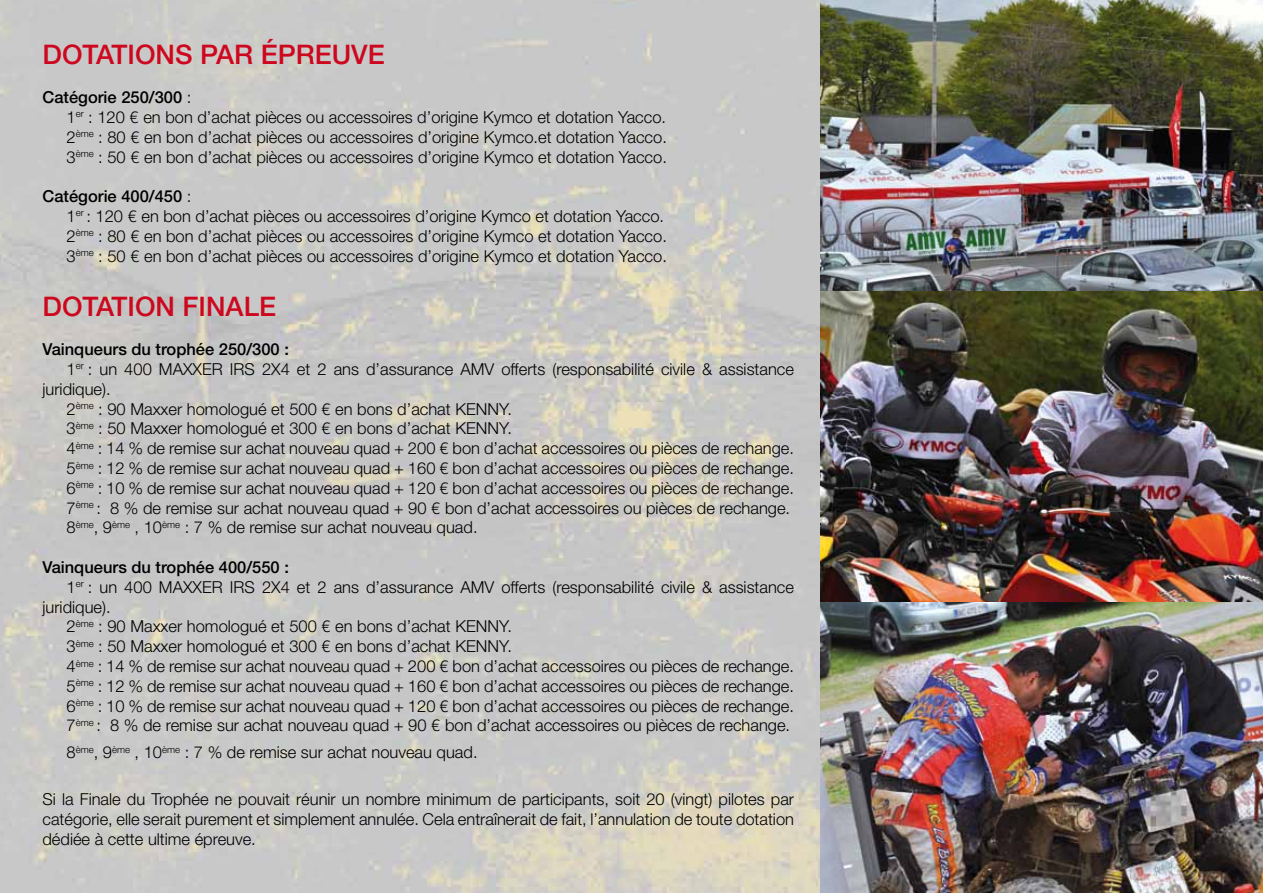
<style>
.page{position:relative;width:1263px;height:893px;background:#fff}
.page>*{position:absolute;margin:0;border:0;box-sizing:border-box;transform-origin:0 0}
.t1{font:500 27px "Helvetica Neue";color:#cd071e}
.t2{font:300 16.5px/19.8px "Helvetica Neue";color:#000}
.t3{font:500 16.5px/19.8px "Helvetica Neue";color:#000}
.s1{font-weight:500}
.s2{font-weight:300}
</style>
<div class="page">
<img style="left:1px;top:0;width:820px;height:893px">
<hr style="left:0;top:446px;width:1px;height:447px;background:#ece0b6">
<img style="left:0;top:0;width:11px;height:446px">
<img style="left:821px;top:0;width:442px;height:893px">
<h1 class="t1" style="left:43px;top:38px;width:344px">Dotations par épreuve</h1>
<p class="t2" style="left:67px;top:87px;width:602px;text-indent:-24px"><span class="s1">Catégorie 250/300</span> :<br>1<sup>er</sup> : 120 € en bon d’achat pièces ou accessoires d’origine Kymco et dotation Yacco.<br>2<sup>ème</sup> : 80 € en bon d’achat pièces ou accessoires d’origine Kymco.et dotation Yacco.<br>3<sup>ème</sup> : 50 € en bon d’achat pièces ou accessoires d’origine Kymco et dotation Yacco.</p>
<p class="t2" style="left:67px;top:186px;width:602px;text-indent:-24px"><span class="s1">Catégorie 400/450</span> :<br>1<sup>er</sup> : 120 € en bon d’achat pièces ou accessoires d’origine Kymco et dotation Yacco.<br>2<sup>ème</sup> : 80 € en bon d’achat pièces ou accessoires d’origine Kymco et dotation Yacco.<br>3<sup>ème</sup> : 50 € en bon d’achat pièces ou accessoires d’origine Kymco et dotation Yacco.</p>
<h1 class="t1" style="left:43px;top:290px;width:235px">Dotation Finale</h1>
<p class="t3" style="left:67px;top:339px;width:224px;text-indent:-24px">Vainqueurs du trophée 250/300 :<br><span class="s2">1</span><sup>er</sup> <span class="s2">: un 400 MAXXER IRS</span></p>
<p class="t2" style="left:262px;top:359px;width:211px">2X4 et 2 ans d’assurance AMV</p>
<p class="t2" style="left:501px;top:359px;width:294px">offerts (responsabilité civile &amp; assistance</p>
<p class="t2" style="left:67px;top:379px;width:411px;text-indent:-24px">juridique).<br>2<sup>ème</sup> : 90 Maxxer homologué et 500 € en bons d’achat KENNY</p>
<p class="t2" style="left:507px;top:398px;width:6px">.</p>
<p class="t2" style="left:67px;top:418px;width:411px">3<sup>ème</sup> : 50 Maxxer homologué et 300 € en bons d’achat KENNY</p>
<p class="t2" style="left:67px;top:418px;width:729px;text-indent:441px">.<br>4<sup>ème</sup> : 14 % de remise sur achat nouveau quad + 200 € bon d’achat accessoires ou pièces de rechange.<br>5<sup>ème</sup> : 12 % de remise sur achat nouveau quad + 160 € bon d’achat accessoires ou pièces de rechange.<br>6<sup>ème</sup> : 10 % de remise sur achat nouveau quad + 120 € bon d’achat accessoires ou pièces de rechange.<br>7<sup>ème</sup> : 8 % de remise sur achat nouveau quad + 90 € bon d’achat accessoires ou pièces de rechange.<br>8<sup>ème</sup>, 9<sup>ème</sup> , 10<sup>ème</sup> : 7 % de remise sur achat nouveau quad.</p>
<p class="t3" style="left:67px;top:557px;width:224px;text-indent:-24px">Vainqueurs du trophée 400/550 :<br><span class="s2">1</span><sup>er</sup> <span class="s2">: un 400 MAXXER IRS</span></p>
<p class="t2" style="left:262px;top:577px;width:211px">2X4 et 2 ans d’assurance AMV</p>
<p class="t2" style="left:501px;top:577px;width:294px">offerts (responsabilité civile &amp; assistance</p>
<p class="t2" style="left:67px;top:596px;width:411px;text-indent:-24px">juridique).<br>2<sup>ème</sup> : 90 Maxxer homologué et 500 € en bons d’achat KENNY</p>
<p class="t2" style="left:507px;top:616px;width:6px">.</p>
<p class="t2" style="left:67px;top:636px;width:411px">3<sup>ème</sup> : 50 Maxxer homologué et 300 € en bons d’achat KENNY</p>
<p class="t2" style="left:67px;top:636px;width:729px;text-indent:441px">.<br>4<sup>ème</sup> : 14 % de remise sur achat nouveau quad + 200 € bon d’achat accessoires ou pièces de rechange.<br>5<sup>ème</sup> : 12 % de remise sur achat nouveau quad + 160 € bon d’achat accessoires ou pièces de rechange.<br>6<sup>ème</sup> : 10 % de remise sur achat nouveau quad + 120 € bon d’achat accessoires ou pièces de rechange.<br>7<sup>ème</sup> : 8 % de remise sur achat nouveau quad + 90 € bon d’achat accessoires ou pièces de rechange.</p>
<p class="t2" style="left:67px;top:742px;width:413px">8<sup>ème</sup>, 9<sup>ème</sup> , 10<sup>ème</sup> : 7 % de remise sur achat nouveau quad.</p>
<p class="t2" style="left:43px;top:789px;width:753px;text-align:justify">Si la Finale du Trophée ne pouvait réunir un nombre minimum de participants, soit 20 (vingt) pilotes par catégorie, elle serait purement et simplement annulée. Cela entraînerait de fait, l’annulation de toute dotation dédiée à cette ultime épreuve.</p>
</div>
